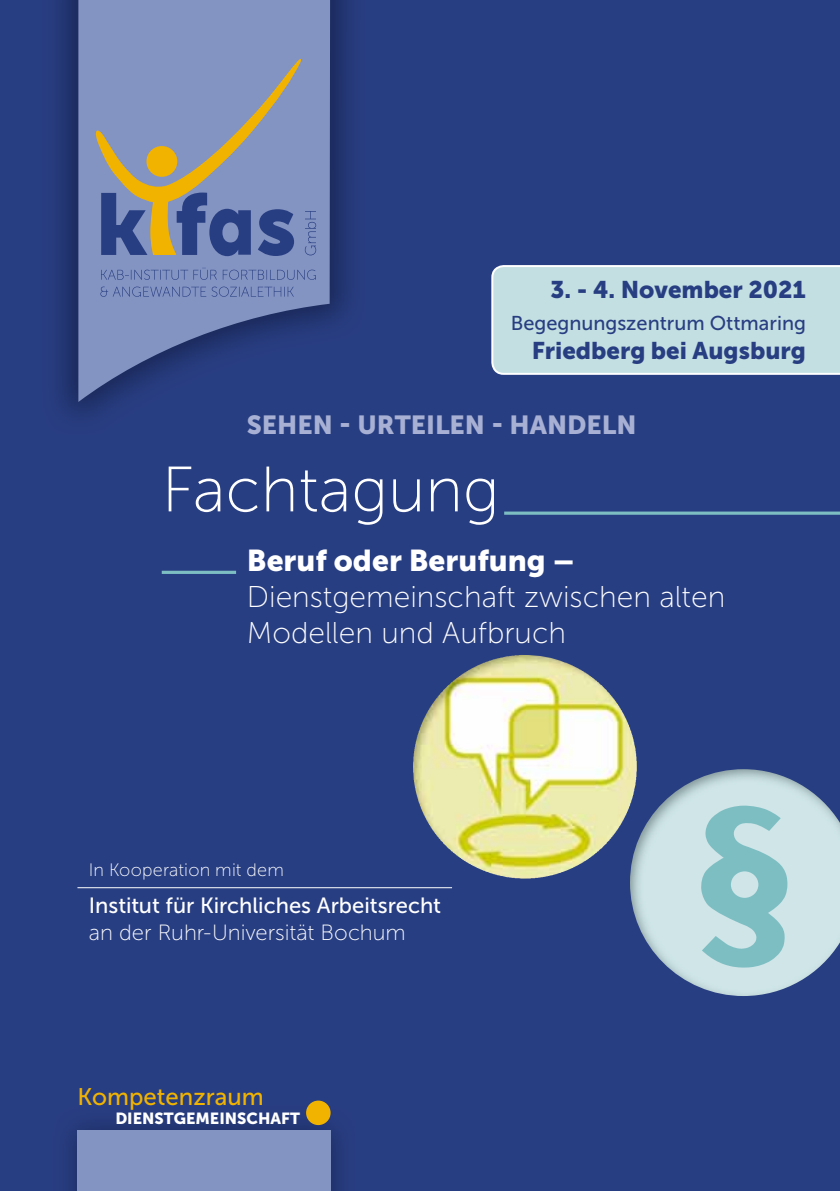
<style>
.page{position:relative;width:840px;height:1191px;background:#fff}
.page>*{position:absolute;margin:0;border:0;box-sizing:border-box;transform-origin:0 0}
.t1{font:64px "Museo Sans 100";color:#fff}
.t2{font:30px/36px "Museo Sans 100";color:#fff}
.t3{font:30px "Museo Sans 900";color:#fff}
.t4{font:26px "Museo Sans 900";color:#a8b1d4}
.t5{font:24px "Museo Sans 900";color:#283e82}
.t6{font:24px "Museo Sans 500";color:#f1b300}
.t7{font:22px "Museo Sans 500";color:#fff}
.t8{font:22px "Museo Sans 100";color:#fff}
.t9{font:20px "Museo Sans 500";color:#283e82}
.t10{font:18px "Museo Sans 100";letter-spacing:.01em;color:#fff}
.t11{font:16px "Museo Sans 900";color:#fff}
</style>
<div class="page">
<div style="left:0;top:0;width:839px;height:1191px;background:#283e82"></div>
<div style="left:491px;top:265px;width:348px;height:110px;background:#c3dfe1"></div>
<img style="left:38px;top:0;width:326px;height:434px">
<svg style="left:78px;top:0;width:252px;height:402px;background:#6778ac"></svg>
<svg style="left:100px;top:286px;width:194px;height:11px;background:#7586b8"></svg>
<svg style="left:101px;top:267px;width:215px;height:13px;background:#7788ba"></svg>
<svg style="left:304px;top:211px;width:12px;height:44px"></svg>
<svg style="left:94px;top:54px;width:208px;height:201px;background:#848ba2"></svg>
<svg style="left:504px;top:511px;width:335px;height:4px"></svg>
<hr style="left:162px;top:571px;width:74px;height:3px;background:#7dbec3">
<img style="left:49px;top:1102px;width:305px;height:89px">
<div style="left:77px;top:1130px;width:253px;height:61px;background:#8393c2"></div>
<div style="left:306px;top:1100px;width:24px;height:25px;background:#f1b300;border-radius:50%"></div>
<img style="left:629px;top:769px;width:210px;height:227px">
<svg style="left:700px;top:805px;width:87px;height:162px;background:#9ecdd2"></svg>
<img style="left:412px;top:655px;width:107px;height:151px">
<hr style="left:77px;top:887px;width:375px;height:1px;background:#fff">
<p class="t5" style="left:550px;top:276px;width:257px">3. - 4. November 2021</p>
<p class="t9" style="left:510px;top:312px;width:296px">Begegnungszentrum Ottmaring</p>
<p class="t5" style="left:531px;top:337px;width:275px">Friedberg bei Augsburg</p>
<p class="t4" style="left:247px;top:409px;width:391px">SEHEN - URTEILEN - HANDELN</p>
<h1 class="t1" style="left:162px;top:455px;width:339px">Fachtagung</h1>
<p class="t3" style="left:247px;top:543px;width:329px">Beruf oder Berufung –</p>
<p class="t2" style="left:247px;top:579px;width:479px">Dienstgemeinschaft zwischen alten<br>Modellen und Aufbruch</p>
<p class="t10" style="left:89px;top:860px;width:196px">In Kooperation mit dem</p>
<p class="t7" style="left:89px;top:893px;width:353px">Institut für Kirchliches Arbeitsrecht</p>
<p class="t8" style="left:89px;top:920px;width:318px">an der Ruhr-Universität Bochum</p>
<p class="t6" style="left:77px;top:1083px;width:188px">Kompetenzraum</p>
<p class="t11" style="left:115px;top:1109px;width:186px">DIENSTGEMEINSCHAFT</p>
</div>
